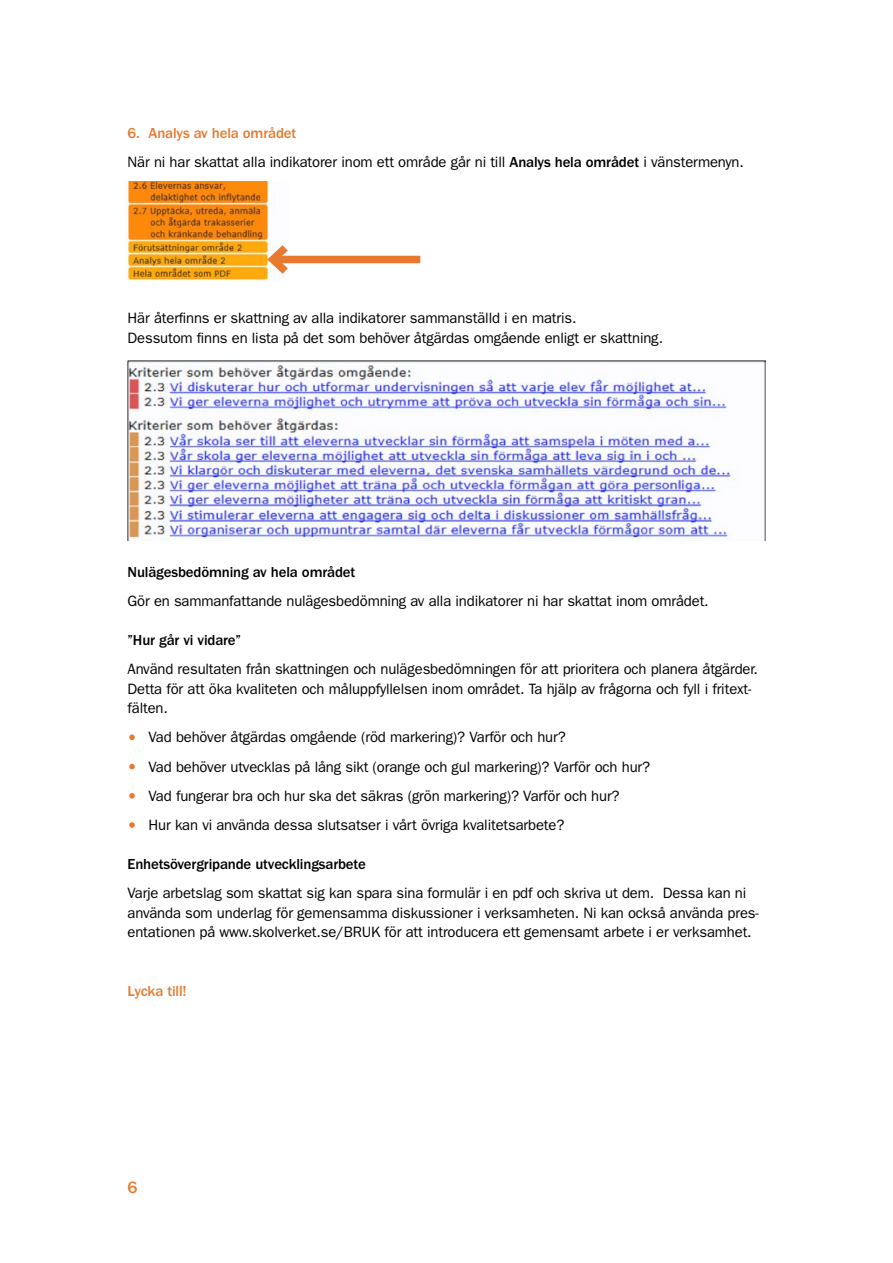
<style>
.page{position:relative;width:893px;height:1263px;background:#fff}
.page>*{position:absolute;margin:0;border:0;box-sizing:border-box;transform-origin:0 0}
.t1{font:500 17.1px "ITC Franklin Gothic Std";color:#e77a2f}
.t2{font:15px/19.5px "ITC Franklin Gothic Std";letter-spacing:-.01em;color:#000}
.t3{font:500 15px "ITC Franklin Gothic Std";letter-spacing:-.01em;color:#000}
.t4{font:500 15px "ITC Franklin Gothic Std";letter-spacing:-.01em;color:#e77a2f}
.s1{font-weight:500}
.s2{color:#e77a2f}
</style>
<div class="page">
<img style="left:124px;top:181px;width:146px;height:101px">
<div style="left:273px;top:256px;width:147px;height:7px;background:#e77a2f"></div>
<svg style="left:262px;top:237px;width:34px;height:45px"></svg>
<img style="left:128px;top:361px;width:637px;height:180px">
<svg style="left:129px;top:734px;width:6px;height:6px"></svg>
<svg style="left:129px;top:764px;width:6px;height:5px"></svg>
<svg style="left:129px;top:793px;width:6px;height:5px"></svg>
<svg style="left:129px;top:822px;width:6px;height:6px"></svg>
<p class="t4" style="left:128px;top:124px;width:170px">6. analys av hela området</p>
<p class="t2" style="left:128px;top:152px;width:618px">När ni har skattat alla indikatorer inom ett område går ni till <span class="s1">analys hela området</span> i vänstermenyn.</p>
<p class="t2" style="left:128px;top:308px;width:537px">Här återfnns er skattning av alla indikatorer sammanställd i en matris.<br>Dessutom fnns en lista på det som behöver åtgärdas omgående enligt er skattning.</p>
<p class="t3" style="left:128px;top:563px;width:229px">Nulägesbedömning av hela området</p>
<p class="t2" style="left:128px;top:591px;width:583px">Gör en sammanfattande nulägesbedömning av alla indikatorer ni har skattat inom området.</p>
<p class="t3" style="left:128px;top:631px;width:115px">”Hur går vi vidare”</p>
<p class="t2" style="left:128px;top:659px;width:632px">Använd resultaten från skattningen och nulägesbedömningen för att prioritera och planera åtgärder.<br>Detta för att öka kvaliteten och måluppfyllelsen inom området. Ta hjälp av frågorna och fyll i fritext&shy;fälten.</p>
<p class="t2" style="left:128px;top:728px;width:440px"><span class="s2">•</span> Vad behöver åtgärdas omgående (röd markering)? Varför och hur?</p>
<p class="t2" style="left:128px;top:757px;width:524px"><span class="s2">•</span> Vad behöver utvecklas på lång sikt (orange och gul markering)? Varför och hur?</p>
<p class="t2" style="left:128px;top:786px;width:494px"><span class="s2">•</span> Vad fungerar bra och hur ska det säkras (grön markering)? Varför och hur?</p>
<p class="t2" style="left:128px;top:815px;width:438px"><span class="s2">•</span> Hur kan vi använda dessa slutsatser i vårt övriga kvalitetsarbete?</p>
<p class="t3" style="left:128px;top:856px;width:240px">Enhetsövergripande utvecklingsarbete</p>
<p class="t2" style="left:128px;top:884px;width:633px">Varje arbetslag som skattat sig kan spara sina formulär i en pdf och skriva ut dem. Dessa kan ni använda som underlag för gemensamma diskussioner i verksamheten. Ni kan också använda pres&shy;entationen på www.skolverket.se/BRUK för att introducera ett gemensamt arbete i er verksamhet.</p>
<p class="t4" style="left:128px;top:982px;width:61px">lycka till!</p>
<p class="t1" style="left:128px;top:1177px;width:12px">6</p>
</div>
